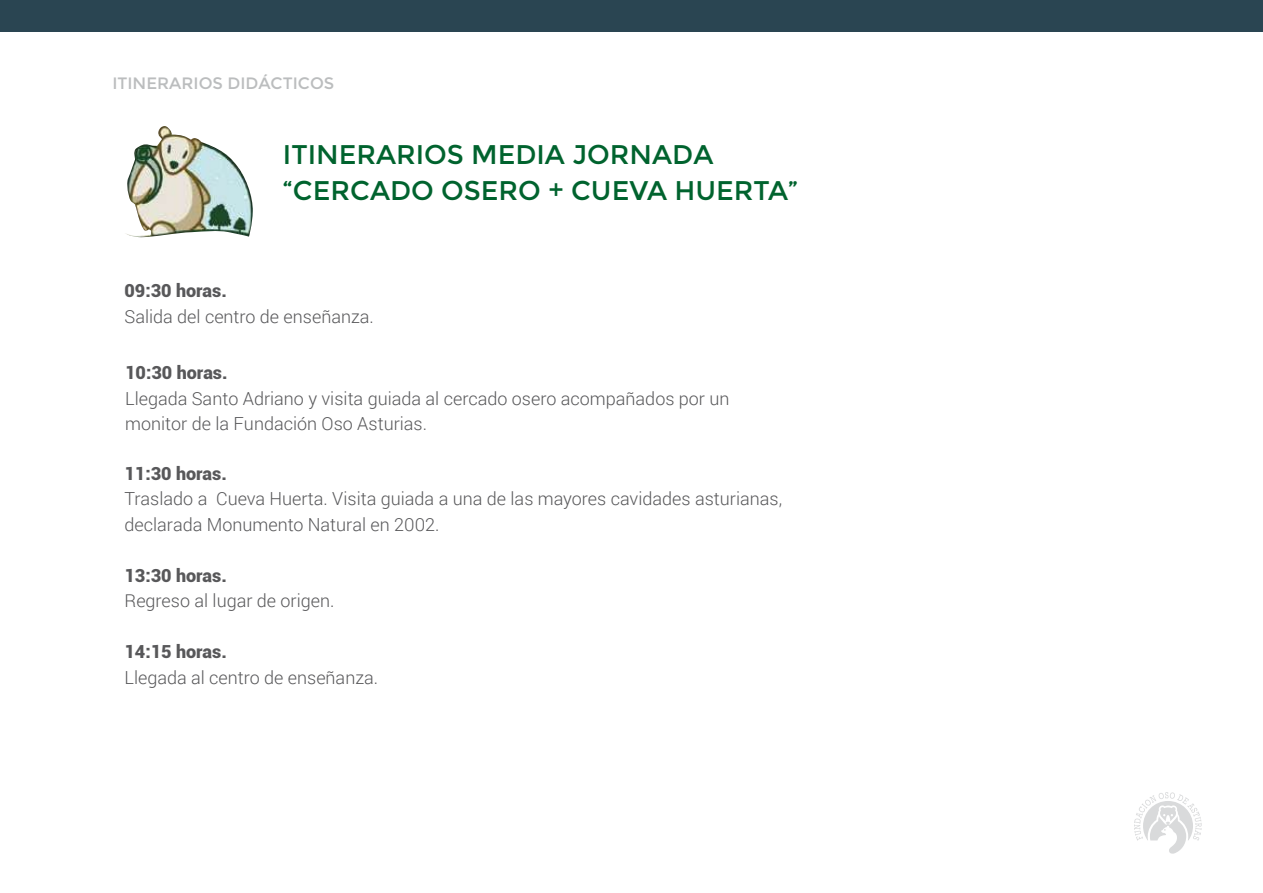
<style>
.page{position:relative;width:1263px;height:893px;background:#fff}
.page>*{position:absolute;margin:0;border:0;box-sizing:border-box;transform-origin:0 0}
.t1{font:27px "Montserrat";color:#00632e}
.t2{font:300 18px/25.5px "Roboto";color:#58585a}
.t3{font:900 18px "Roboto";color:#58585a}
.t4{font:16.5px "Montserrat";color:#bbbdbe}
</style>
<div class="page">
<img style="left:125px;top:126px;width:128px;height:112px">
<svg style="left:1134px;top:792px;width:68px;height:62px"></svg>
<div style="left:0;top:0;width:1263px;height:32px;background:#2a4552"></div>
<p class="t4" style="left:112px;top:74px;width:223px">ITINERARIOS DIDÁCTICOS</p>
<h1 class="t1" style="left:283px;top:138px;width:432px">ITINERARIOS MEDIA JORNADA</h1>
<h1 class="t1" style="left:283px;top:174px;width:517px">“CERCADO OSERO + CUEVA HUERTA”</h1>
<p class="t3" style="left:124px;top:278px;width:104px">09:30 horas.</p>
<p class="t2" style="left:124px;top:303px;width:251px">Salida del centro de enseñanza.</p>
<p class="t3" style="left:125px;top:360px;width:104px">10:30 horas.</p>
<p class="t2" style="left:125px;top:385px;width:606px">Llegada Santo Adriano y visita guiada al cercado osero acompañados por un monitor de la Fundación Oso Asturias.</p>
<p class="t3" style="left:124px;top:461px;width:104px">11:30 horas.</p>
<p class="t2" style="left:124px;top:485px;width:659px">Traslado a Cueva Huerta. Visita guiada a una de las mayores cavidades asturianas, declarada Monumento Natural en 2002.</p>
<p class="t3" style="left:124px;top:563px;width:104px">13:30 horas.</p>
<p class="t2" style="left:124px;top:587px;width:211px">Regreso al lugar de origen.</p>
<p class="t3" style="left:124px;top:639px;width:104px">14:15 horas.</p>
<p class="t2" style="left:124px;top:664px;width:255px">Llegada al centro de enseñanza.</p>
</div>
